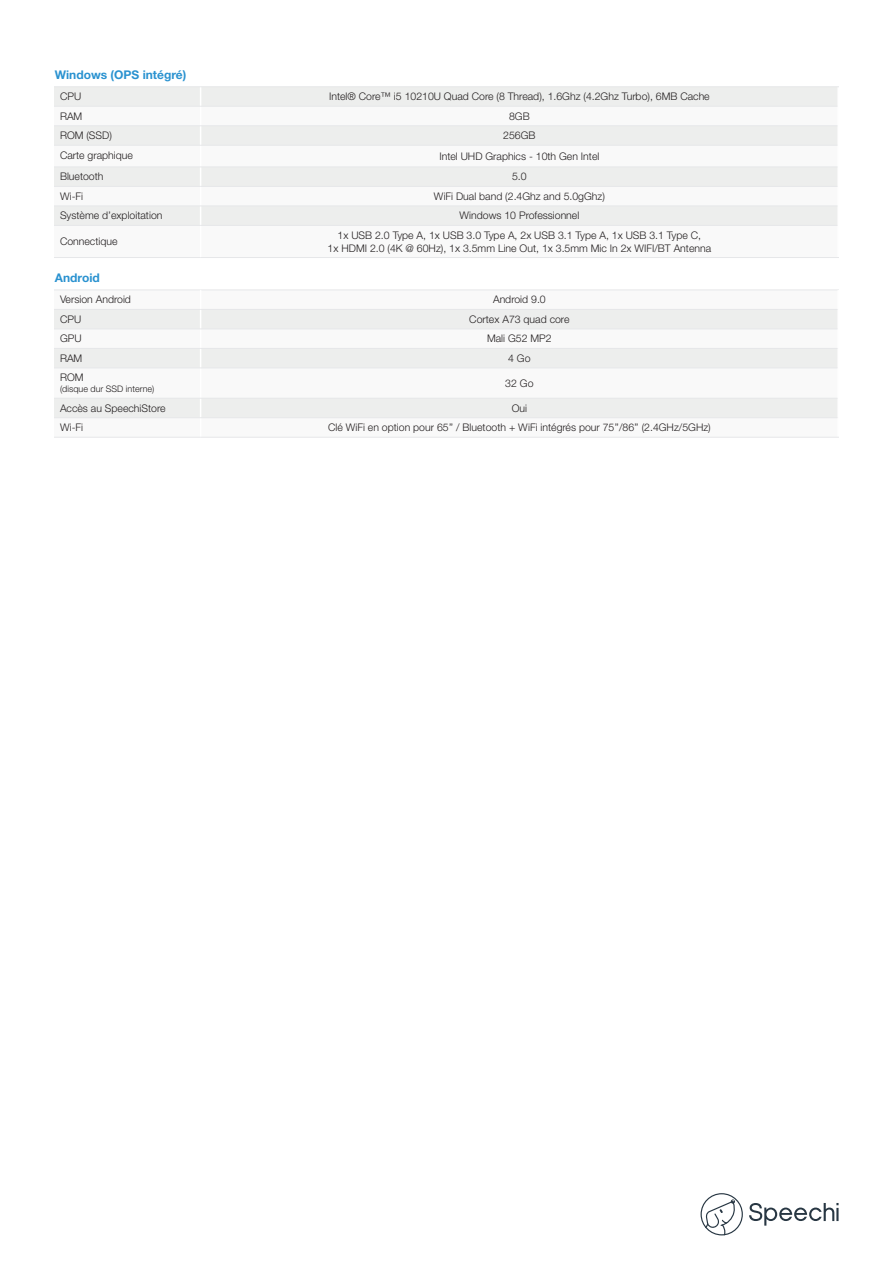
<style>
.page{position:relative;width:893px;height:1263px;background:#fff}
.page>*{position:absolute;margin:0;border:0;box-sizing:border-box;transform-origin:0 0}
.t1{font:700 12px "Helvetica Neue LT Std";color:#2a92d0}
.t2{font:300 10.5px/12.6px "Helvetica Neue LT Std";color:#231f20;text-align:center}
.t3{font:300 9px "Helvetica Neue LT Std";color:#231f20}
</style>
<div class="page">
<svg style="left:54px;top:418px;width:783px;height:19px"></svg>
<svg style="left:54px;top:310px;width:783px;height:107px;fill:#edeeed"></svg>
<hr style="left:54px;top:290px;width:147px;height:1px;background:#e6e7e9">
<hr style="left:201px;top:290px;width:638px;height:1px;background:#e6e7e9">
<svg style="left:200px;top:290px;width:1px;height:78px"></svg>
<hr style="left:200px;top:368px;width:1px;height:30px;background:#fff">
<svg style="left:200px;top:399px;width:1px;height:38px"></svg>
<hr style="left:54px;top:309px;width:147px;height:1px;background:#e6e7e9">
<hr style="left:201px;top:309px;width:636px;height:1px;background:#e6e7e9">
<hr style="left:54px;top:329px;width:147px;height:1px;background:#e6e7e9">
<hr style="left:201px;top:329px;width:636px;height:1px;background:#e6e7e9">
<hr style="left:54px;top:348px;width:147px;height:1px;background:#e6e7e9">
<hr style="left:201px;top:348px;width:636px;height:1px;background:#e6e7e9">
<hr style="left:54px;top:368px;width:147px;height:1px;background:#e6e7e9">
<hr style="left:201px;top:368px;width:636px;height:1px;background:#e6e7e9">
<hr style="left:54px;top:398px;width:147px;height:1px;background:#e6e7e9">
<hr style="left:54px;top:417px;width:147px;height:1px;background:#e6e7e9">
<hr style="left:54px;top:437px;width:147px;height:1px;background:#e6e7e9">
<hr style="left:201px;top:398px;width:636px;height:1px;background:#e6e7e9">
<hr style="left:201px;top:417px;width:636px;height:1px;background:#e6e7e9">
<hr style="left:201px;top:437px;width:638px;height:1px;background:#e6e7e9">
<svg style="left:749px;top:1203px;width:89px;height:22px"></svg>
<svg style="left:701px;top:1193px;width:42px;height:42px"></svg>
<div style="left:54px;top:88px;width:783px;height:18px;background:#edeeed"></div>
<svg style="left:54px;top:126px;width:783px;height:99px;fill:#edeeed"></svg>
<svg style="left:200px;top:88px;width:1px;height:137px"></svg>
<hr style="left:54px;top:87px;width:147px;height:1px;background:#e6e7e9">
<hr style="left:201px;top:87px;width:638px;height:1px;background:#e6e7e9">
<hr style="left:54px;top:106px;width:147px;height:1px;background:#e6e7e9">
<hr style="left:201px;top:106px;width:636px;height:1px;background:#e6e7e9">
<hr style="left:54px;top:125px;width:147px;height:1px;background:#e6e7e9">
<hr style="left:201px;top:125px;width:636px;height:1px;background:#e6e7e9">
<hr style="left:54px;top:145px;width:147px;height:1px;background:#e6e7e9">
<hr style="left:201px;top:145px;width:636px;height:1px;background:#e6e7e9">
<hr style="left:54px;top:167px;width:147px;height:1px;background:#e6e7e9">
<hr style="left:54px;top:186px;width:147px;height:1px;background:#e6e7e9">
<hr style="left:54px;top:206px;width:147px;height:1px;background:#e6e7e9">
<hr style="left:54px;top:225px;width:147px;height:1px;background:#e6e7e9">
<hr style="left:54px;top:257px;width:147px;height:1px;background:#e6e7e9">
<hr style="left:201px;top:167px;width:636px;height:1px;background:#e6e7e9">
<hr style="left:201px;top:186px;width:636px;height:1px;background:#e6e7e9">
<hr style="left:201px;top:206px;width:636px;height:1px;background:#e6e7e9">
<hr style="left:201px;top:225px;width:636px;height:1px;background:#e6e7e9">
<hr style="left:201px;top:257px;width:638px;height:1px;background:#e6e7e9">
<p class="t1" style="left:55px;top:67px;width:133px">Windows (OPS intégré)</p>
<p class="t2" style="left:60px;top:90px;width:23px">CPU</p>
<p class="t2" style="left:329px;top:90px;width:382px">Intel® Core™ i5 10210U Quad Core (8 Thread), 1.6Ghz (4.2Ghz Turbo), 6MB Cache</p>
<p class="t2" style="left:60px;top:110px;width:24px">RAM</p>
<p class="t2" style="left:509px;top:110px;width:22px">8GB</p>
<p class="t2" style="left:60px;top:129px;width:53px">ROM (SSD)</p>
<p class="t2" style="left:503px;top:129px;width:34px">256GB</p>
<p class="t2" style="left:60px;top:148px;width:74px">Carte graphique</p>
<p class="t2" style="left:439px;top:150px;width:162px">Intel UHD Graphics - 10th Gen Intel</p>
<p class="t2" style="left:60px;top:170px;width:45px">Bluetooth</p>
<p class="t2" style="left:512px;top:170px;width:16px">5.0</p>
<p class="t2" style="left:60px;top:190px;width:25px">Wi-Fi</p>
<p class="t2" style="left:434px;top:190px;width:173px">WiFi Dual band (2.4Ghz and 5.0gGhz)</p>
<p class="t2" style="left:60px;top:209px;width:104px">Système d’exploitation</p>
<p class="t2" style="left:459px;top:209px;width:121px">Windows 10 Professionnel</p>
<p class="t2" style="left:60px;top:235px;width:59px">Connectique</p>
<p class="t2" style="left:328px;top:229px;width:385px">1x USB 2.0 Type A, 1x USB 3.0 Type A, 2x USB 3.1 Type A, 1x USB 3.1 Type C,<br>1x HDMI 2.0 (4K @ 60Hz), 1x 3.5mm Line Out, 1x 3.5mm Mic In 2x WIFI/BT Antenna</p>
<p class="t1" style="left:55px;top:271px;width:46px">Android</p>
<p class="t2" style="left:60px;top:293px;width:72px">Version Android</p>
<p class="t2" style="left:493px;top:293px;width:54px">Android 9.0</p>
<p class="t2" style="left:60px;top:313px;width:23px">CPU</p>
<p class="t2" style="left:469px;top:313px;width:102px">Cortex A73 quad core</p>
<p class="t2" style="left:60px;top:332px;width:23px">GPU</p>
<p class="t2" style="left:487px;top:332px;width:66px">Mali G52 MP2</p>
<p class="t2" style="left:60px;top:352px;width:24px">RAM</p>
<p class="t2" style="left:508px;top:352px;width:24px">4 Go</p>
<p class="t2" style="left:60px;top:371px;width:25px">ROM</p>
<p class="t3" style="left:60px;top:383px;width:96px">(disque dur SSD interne)</p>
<p class="t2" style="left:505px;top:377px;width:30px">32 Go</p>
<p class="t2" style="left:60px;top:401px;width:107px">Accès au SpeechiStore</p>
<p class="t2" style="left:512px;top:401px;width:17px">Oui</p>
<p class="t2" style="left:60px;top:421px;width:25px">Wi-Fi</p>
<p class="t2" style="left:328px;top:421px;width:384px">Clé WiFi en option pour 65’’ / Bluetooth + WiFi intégrés pour 75’’/86’’ (2.4GHz/5GHz)</p>
</div>
